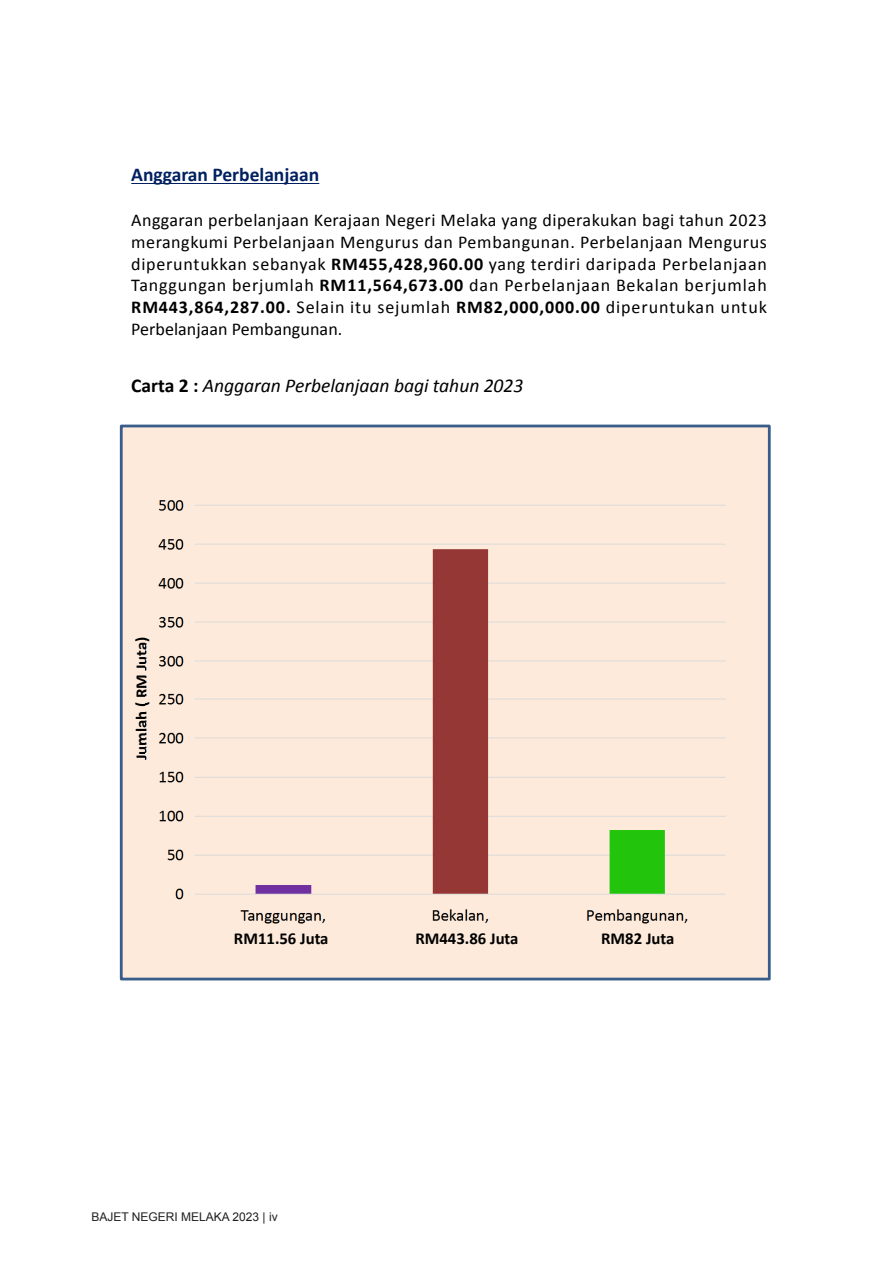
<style>
.page{position:relative;width:893px;height:1263px;background:#fff}
.page>*{position:absolute;margin:0;border:0;box-sizing:border-box;transform-origin:0 0}
.t1{font:italic 19.65px "Calibri";color:#000}
.t2{font:700 19.65px "Calibri";letter-spacing:-.005em;color:#002060}
.t3{font:18px/21.8px "Calibri";letter-spacing:.01em;color:#000;text-align:justify}
.t4{font:700 16.65px "Calibri";color:#000}
.t5{font:12px "Arial";color:#231f20}
.s1{font-weight:700}
.s2{font-weight:700;font-style:normal}
</style>
<div class="page">
<div style="left:121px;top:426px;width:648px;height:553px;background:#fdeada"></div>
<div style="left:120px;top:425px;width:651px;height:555px;border:3px solid #385d8a"></div>
<hr style="left:131px;top:183px;width:188px;height:1px;background:#002060">
<img style="left:146px;top:500px;width:580px;height:424px">
<p class="t2" style="left:131px;top:162px;width:189px">Anggaran Perbelanjaan</p>
<p class="t3" style="left:131px;top:209px;width:637px">Anggaran perbelanjaan Kerajaan Negeri Melaka yang diperakukan bagi tahun 2023 merangkumi Perbelanjaan Mengurus dan Pembangunan. Perbelanjaan Mengurus diperuntukkan sebanyak <span class="s1">RM455,428,960.00</span> yang terdiri daripada Perbelanjaan Tanggungan berjumlah <span class="s1">RM11,564,673.00</span> dan Perbelanjaan Bekalan berjumlah <span class="s1">RM443,864,287.00.</span> Selain itu sejumlah <span class="s1">RM82,000,000.00</span> diperuntukan untuk Perbelanjaan Pembangunan.</p>
<p class="t1" style="left:131px;top:372px;width:394px"><span class="s2">Carta 2 :</span> Anggaran Perbelanjaan bagi tahun 2023</p>
<p class="t4" style="left:131px;top:760px;width:125px;rotate:-90deg">Jumlah ( RM Juta)</p>
<p class="t4" style="left:234px;top:928px;width:96px">RM11.56 Juta</p>
<p class="t4" style="left:415px;top:928px;width:105px">RM443.86 Juta</p>
<p class="t4" style="left:601px;top:928px;width:75px">RM82 Juta</p>
<p class="t5" style="left:91px;top:1208px;width:188px">BAJET NEGERI MELAKA 2023 | iv</p>
</div>
